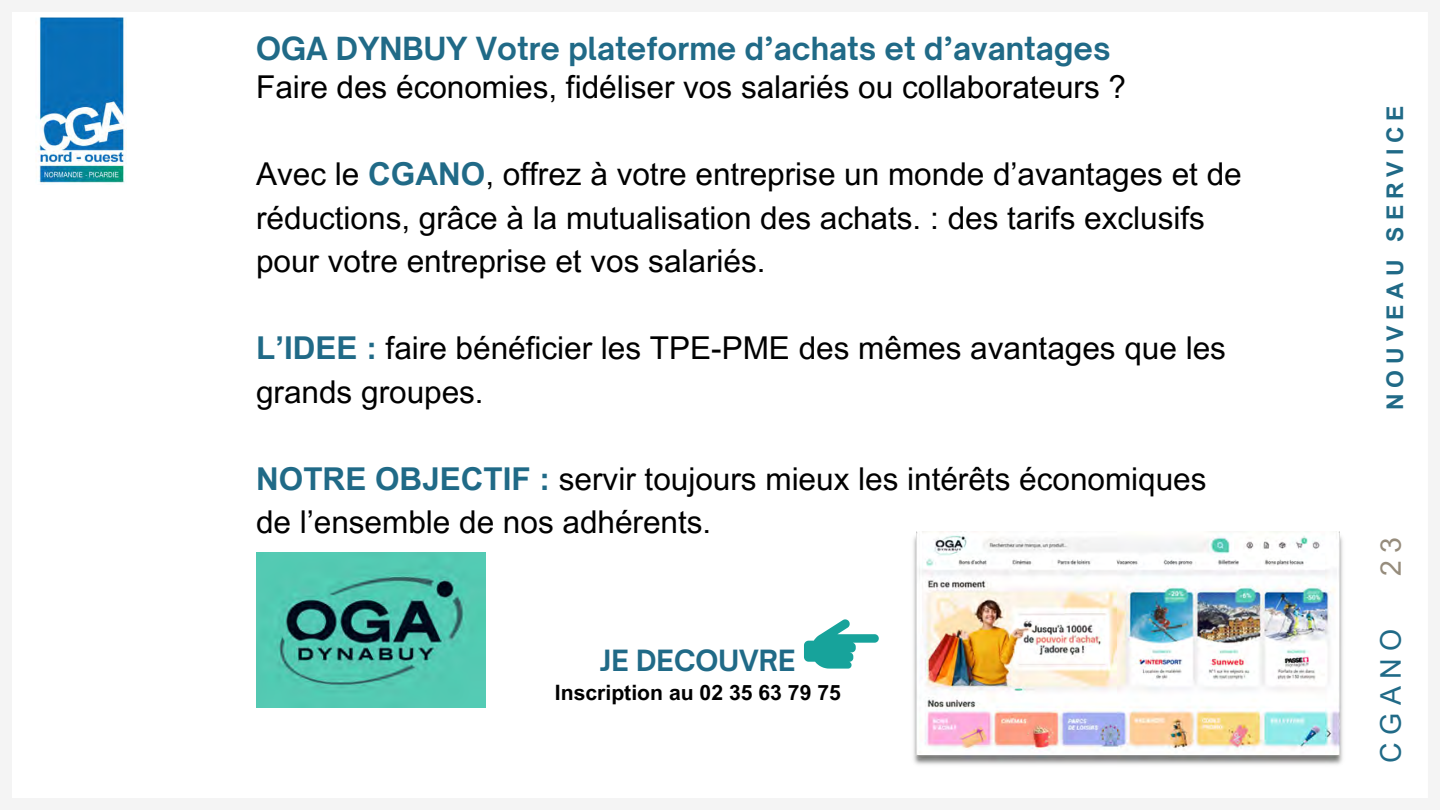
<style>
.page{position:relative;width:1440px;height:810px;background:#fff}
.page>*{position:absolute;margin:0;border:0;box-sizing:border-box;transform-origin:0 0}
.t1{font:31.5px/43.5px "Arial MT Pro";color:#000}
.t2{font:700 30.5px "Open Sauce One";color:#206a87}
.t3{font:28.4px "Arial MT Pro";letter-spacing:.255em;color:#206a87}
.t4{font:28.4px "Arial MT Pro";color:#968c7c}
.t5{font:700 28px "Open Sauce One";color:#206a87}
.t6{font:700 23px "Arial MT Pro";letter-spacing:.255em;color:#206a87}
.t7{font:700 21.2px "Arial MT Pro";color:#000}
.s1{font-weight:700;color:#206a87}
</style>
<div class="page">
<div style="left:159px;top:0;width:1281px;height:12px;background:#f4f4f4"></div>
<div style="left:0;top:798px;width:1440px;height:12px;background:#f4f4f4"></div>
<div style="left:0;top:0;width:12px;height:810px;background:#f4f4f4"></div>
<div style="left:1428px;top:0;width:12px;height:810px;background:#f4f4f4"></div>
<div style="left:0;top:0;width:1250px;height:12px;background:#f4f4f4"></div>
<img style="left:913px;top:532px;width:430px;height:233px">
<img style="left:256px;top:552px;width:230px;height:155px">
<img style="left:36px;top:18px;width:91px;height:165px">
<svg style="left:804px;top:619px;width:75px;height:50px"></svg>
<p class="t2" style="left:256px;top:29px;width:856px">OGA DYNBUY Votre plateforme d’achats et d’avantages</p>
<p class="t1" style="left:256px;top:69px;width:872px">Faire des économies, fidéliser vos salariés ou collaborateurs ?</p>
<p class="t1" style="left:256px;top:156px;width:987px">Avec le <span class="s1">CGANO</span>, offrez à votre entreprise un monde d’avantages et de réductions, grâce à la mutualisation des achats. : des tarifs exclusifs pour votre entreprise et vos salariés.</p>
<p class="t1" style="left:256px;top:330px;width:971px"><span class="s1">L’IDEE :</span> faire bénéficier les TPE-PME des mêmes avantages que les grands groupes.</p>
<p class="t1" style="left:256px;top:461px;width:952px"><span class="s1">NOTRE OBJECTIF :</span> servir toujours mieux les intérêts économiques de l’ensemble de nos adhérents.</p>
<p class="t5" style="left:600px;top:643px;width:197px">JE DECOUVRE</p>
<h2 class="t7" style="left:555px;top:684px;width:288px">Inscription au 02 35 63 79 75</h2>
<p class="t6" style="left:1386px;top:410px;width:306px;rotate:-90deg">NOUVEAU SERVICE</p>
<h2 class="t4" style="left:1380px;top:576px;width:40px;rotate:-90deg">2 3</h2>
<h2 class="t3" style="left:1380px;top:763px;width:135px;rotate:-90deg">CGANO</h2>
</div>
